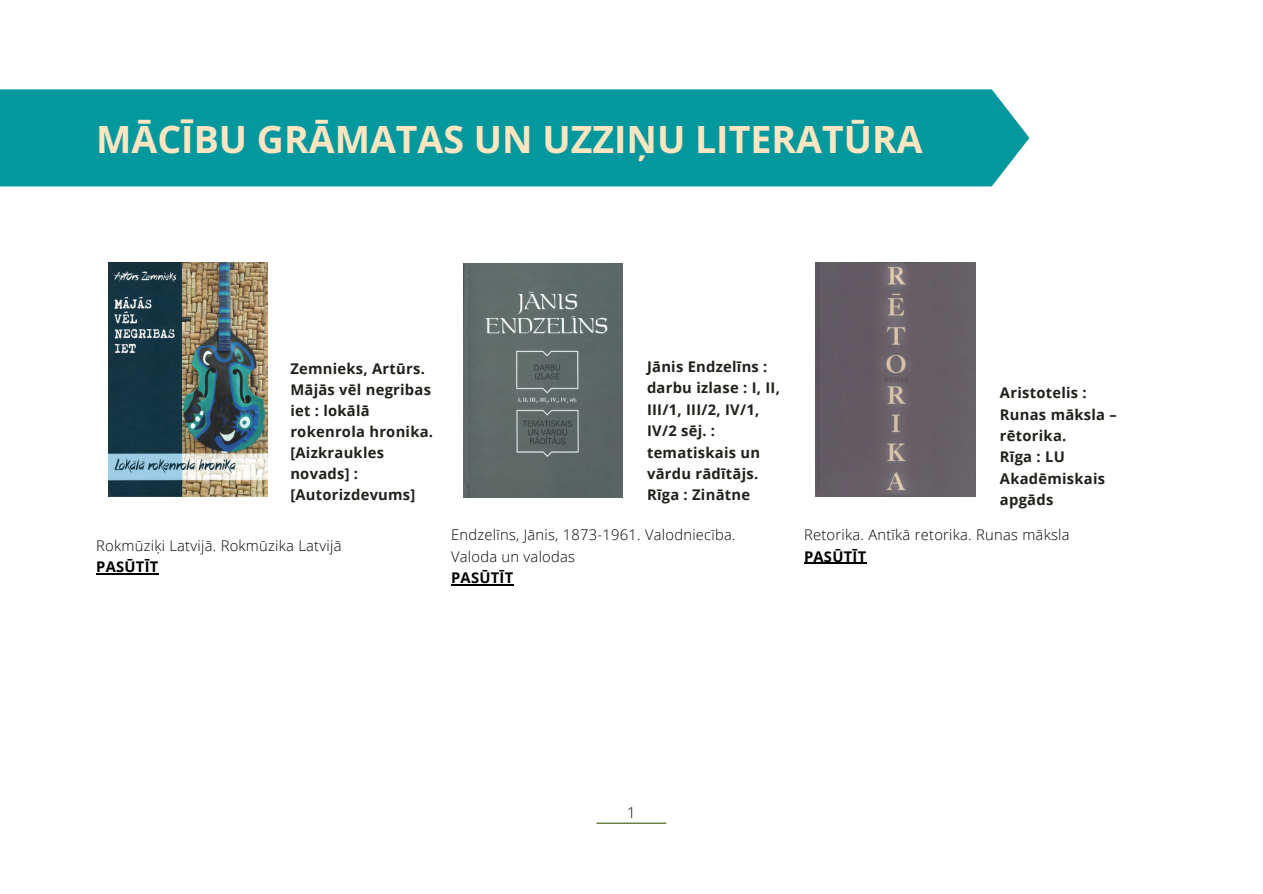
<style>
.page{position:relative;width:1263px;height:894px;background:#fff}
.page>*{position:absolute;margin:0;border:0;box-sizing:border-box;transform-origin:0 0}
.t1{font:700 37.5px "Open Sans";color:#ffe6c0}
.t2{font:300 15px "Open Sans";color:#000}
.t3{font:700 14.7px/21.3px "Open Sans";letter-spacing:.02em;color:#22201b}
.t4{font:300 14.7px/21.3px "Open Sans";letter-spacing:.02em;color:#000}
.t5{font:700 14.7px "Open Sans";letter-spacing:.02em;color:#000}
</style>
<div class="page">
<hr style="left:597px;top:822px;width:69px;height:1px;background:#3b5704">
<div style="left:0;top:89px;width:1029px;height:97px;background:#03989e"></div>
<img style="left:108px;top:262px;width:160px;height:234px">
<hr style="left:96px;top:573px;width:63px;height:1px;background:#000">
<img style="left:816px;top:262px;width:159px;height:234px">
<hr style="left:804px;top:562px;width:62px;height:2px;background:#000">
<img style="left:463px;top:263px;width:160px;height:234px">
<hr style="left:451px;top:584px;width:63px;height:1px;background:#000">
<p class="t1" style="left:96px;top:112px;width:828px">MĀCĪBU GRĀMATAS UN UZZIŅU LITERATŪRA</p>
<p class="t3" style="left:290px;top:358px;width:144px">Zemnieks, Artūrs.<br>Mājās vēl negribas iet : lokālā rokenrola hronika.</p>
<p class="t3" style="left:290px;top:442px;width:127px">[Aizkraukles novads] : [Autorizdevums]</p>
<p class="t4" style="left:96px;top:534px;width:247px">Rokmūziķi Latvijā. Rokmūzika Latvijā</p>
<p class="t5" style="left:96px;top:556px;width:64px">PASŪTĪT</p>
<p class="t3" style="left:647px;top:355px;width:134px">Jānis Endzelīns : darbu izlase : I, II,<br>III/1, III/2, IV/1,<br>IV/2 sēj. : tematiskais un vārdu rādītājs.</p>
<p class="t3" style="left:647px;top:484px;width:105px">Rīga : Zinātne</p>
<p class="t4" style="left:451px;top:524px;width:286px">Endzelīns, Jānis, 1873-1961. Valodniecība.<br>Valoda un valodas</p>
<p class="t5" style="left:451px;top:567px;width:64px">PASŪTĪT</p>
<p class="t3" style="left:1000px;top:382px;width:118px">Aristotelis :<br>Runas māksla – rētorika.</p>
<p class="t3" style="left:1000px;top:446px;width:107px">Rīga : LU<br>Akadēmiskais apgāds</p>
<p class="t4" style="left:804px;top:524px;width:267px">Retorika. Antīkā retorika. Runas māksla</p>
<p class="t5" style="left:804px;top:546px;width:64px">PASŪTĪT</p>
<p class="t2" style="left:627px;top:801px;width:10px">1</p>
</div>
